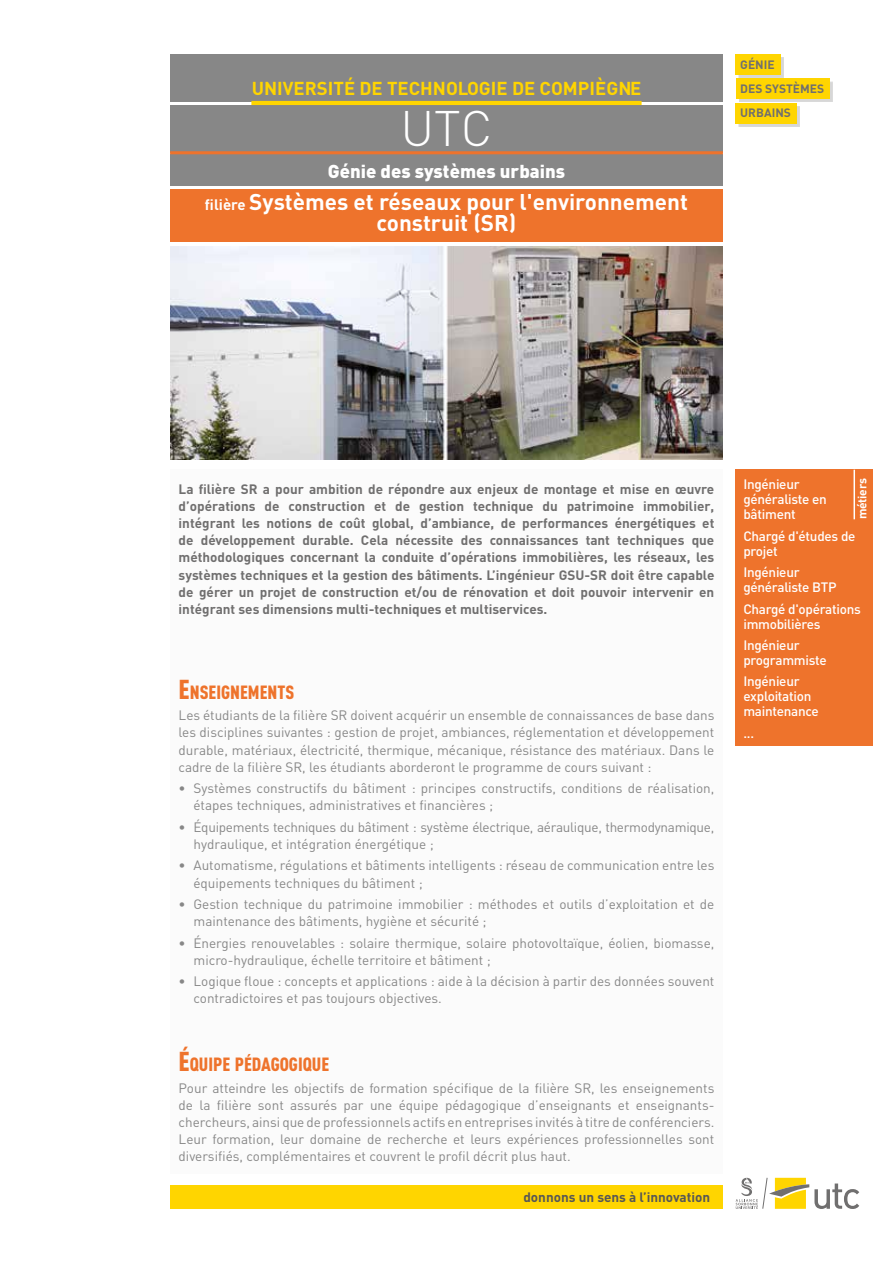
<style>
.page{position:relative;width:893px;height:1263px;background:#fff}
.page>*{position:absolute;margin:0;border:0;box-sizing:border-box;transform-origin:0 0}
.t1{font:300 49.2px "DIN";color:#fff}
.t2{font:700 22.5px/21px "DIN";color:#fff;text-align:center}
.t3{font:900 18.9px "DIN Cond";color:#ee732c}
.t4{font:700 18.45px "DIN";color:#ffd500}
.t5{font:900 18.45px "DIN";color:#fff}
.t6{font:13.5px/17.1px "DIN";color:#878787}
.t7{font:700 13.5px/17.1px "DIN";color:#706f6f;text-align:justify}
.t8{font:500 13.5px/15px "DIN";letter-spacing:-.02em;color:#fff}
.t9{font:13.5px/17.1px "DIN";letter-spacing:-.02em;color:#878787}
.t10{font:700 13.5px "DIN";color:#575756}
.t11{font:700 12px/24px "DIN";color:#706f6f}
.t12{font:700 12px "DIN";letter-spacing:-.02em;color:#fff}
.s1{font-size:15px}
.s2{font-size:27px}
</style>
<div class="page">
<div style="left:170px;top:1185px;width:553px;height:24px;background:#ffd500"></div>
<img style="left:170px;top:247px;width:553px;height:213px">
<div style="left:170px;top:54px;width:553px;height:48px;background:#878787"></div>
<div style="left:170px;top:154px;width:553px;height:32px;background:#878787"></div>
<div style="left:170px;top:105px;width:553px;height:48px;background:#878787"></div>
<hr style="left:251px;top:101px;width:391px;height:4px;background:#ffd500">
<hr style="left:170px;top:187px;width:553px;height:1px;background:#ee732c">
<hr style="left:170px;top:151px;width:553px;height:3px;background:#ee732c">
<svg style="left:736px;top:1178px;width:123px;height:31px"></svg>
<div style="left:170px;top:189px;width:553px;height:53px;background:#ee732c"></div>
<div style="left:739px;top:57px;width:45px;height:21px;background:#d7d7d7"></div>
<div style="left:736px;top:54px;width:45px;height:21px;background:#ffd500"></div>
<div style="left:739px;top:82px;width:93px;height:20px;background:#000;opacity:.16"></div>
<div style="left:736px;top:79px;width:93px;height:20px;background:#ffd500"></div>
<div style="left:739px;top:106px;width:61px;height:21px;background:#d7d7d7"></div>
<div style="left:736px;top:103px;width:61px;height:21px;background:#ffd500"></div>
<div style="left:170px;top:470px;width:553px;height:704px;background:#fbfbfb"></div>
<div style="left:735px;top:470px;width:138px;height:276px;background:#ee732c"></div>
<hr style="left:853px;top:470px;width:2px;height:49px;background:#fff">
<h3 class="t4" style="left:252px;top:76px;width:391px">UNIVERSITÉ DE TECHNOLOGIE DE COMPIÈGNE</h3>
<h1 class="t1" style="left:400px;top:98px;width:94px">UTC</h1>
<h3 class="t5" style="left:328px;top:159px;width:239px">Génie des systèmes urbains</h3>
<h2 class="t2" style="left:205px;top:191px;width:485px"><span class="s1">filière</span> Systèmes et réseaux pour l'environnement construit (SR)</h2>
<p class="t11" style="left:740px;top:52px;width:86px">GÉNIE<br>DES SYSTÈMES<br>URBAINS</p>
<p class="t7" style="left:179px;top:480px;width:537px">La filière SR a pour ambition de répondre aux enjeux de montage et mise en œuvre d’opérations de construction et de gestion technique du patrimoine immobilier, intégrant les notions de coût global, d’ambiance, de performances énergétiques et de développement durable. Cela nécessite des connaissances tant techniques que méthodologiques concernant la conduite d’opérations immobilières, les réseaux, les systèmes techniques et la gestion des bâtiments. L’ingénieur GSU-SR doit être capable de gérer un projet de construction et/ou de rénovation et doit pouvoir intervenir en intégrant ses dimensions multi-techniques et multiservices.</p>
<h3 class="t3" style="left:179px;top:680px;width:117px"><span class="s2">E</span>NSEIGNEMENTS</h3>
<p class="t6" style="left:179px;top:707px;width:537px;text-align:justify">Les étudiants de la filière SR doivent acquérir un ensemble de connaissances de base dans les disciplines suivantes : gestion de projet, ambiances, réglementation et développement durable, matériaux, électricité, thermique, mécanique, résistance des matériaux. Dans le cadre de la filière SR, les étudiants aborderont le programme de cours suivant :</p>
<p class="t6" style="left:193px;top:779px;width:522px;text-indent:-15px">• Systèmes constructifs du bâtiment : principes constructifs, conditions de réalisation, étapes techniques, administratives et financières ;</p>
<p class="t9" style="left:193px;top:818px;width:522px;text-indent:-15px">• Équipements techniques du bâtiment : système électrique, aéraulique, thermodynamique, hydraulique, et intégration énergétique ;</p>
<p class="t6" style="left:193px;top:857px;width:522px;text-indent:-15px">• Automatisme, régulations et bâtiments intelligents : réseau de communication entre les équipements techniques du bâtiment ;</p>
<p class="t6" style="left:193px;top:895px;width:522px;text-indent:-15px">• Gestion technique du patrimoine immobilier : méthodes et outils d’exploitation et de maintenance des bâtiments, hygiène et sécurité ;</p>
<p class="t6" style="left:193px;top:934px;width:522px;text-indent:-15px">• Énergies renouvelables : solaire thermique, solaire photovoltaïque, éolien, biomasse, micro-hydraulique, échelle territoire et bâtiment ;</p>
<p class="t6" style="left:193px;top:972px;width:522px;text-indent:-15px">• Logique floue : concepts et applications : aide à la décision à partir des données souvent contradictoires et pas toujours objectives.</p>
<h3 class="t3" style="left:179px;top:1052px;width:151px"><span class="s2">É</span>QUIPE PÉDAGOGIQUE</h3>
<p class="t6" style="left:179px;top:1079px;width:537px;text-align:justify">Pour atteindre les objectifs de formation spécifique de la filière SR, les enseignements de la filière sont assurés par une équipe pédagogique d’enseignants et enseignants&shy;chercheurs, ainsi que de professionnels actifs en entreprises invités à titre de conférenciers.<br>Leur formation, leur domaine de recherche et leurs expériences professionnelles sont diversifiés, complémentaires et couvrent le profil décrit plus haut.</p>
<p class="t10" style="left:523px;top:1188px;width:188px">donnons un sens à l’innovation</p>
<p class="t12" style="left:854px;top:519px;width:43px;rotate:-90deg">métiers</p>
<p class="t8" style="left:743px;top:476px;width:85px">Ingénieur généraliste en bâtiment</p>
<p class="t8" style="left:743px;top:528px;width:114px">Chargé d'études de projet</p>
<p class="t8" style="left:743px;top:564px;width:95px">Ingénieur généraliste BTP</p>
<p class="t8" style="left:743px;top:601px;width:119px">Chargé d'opérations immobilières</p>
<p class="t8" style="left:743px;top:637px;width:85px">Ingénieur programmiste</p>
<p class="t8" style="left:743px;top:673px;width:77px">Ingénieur exploitation maintenance</p>
<p class="t8" style="left:743px;top:725px;width:12px">...</p>
</div>
